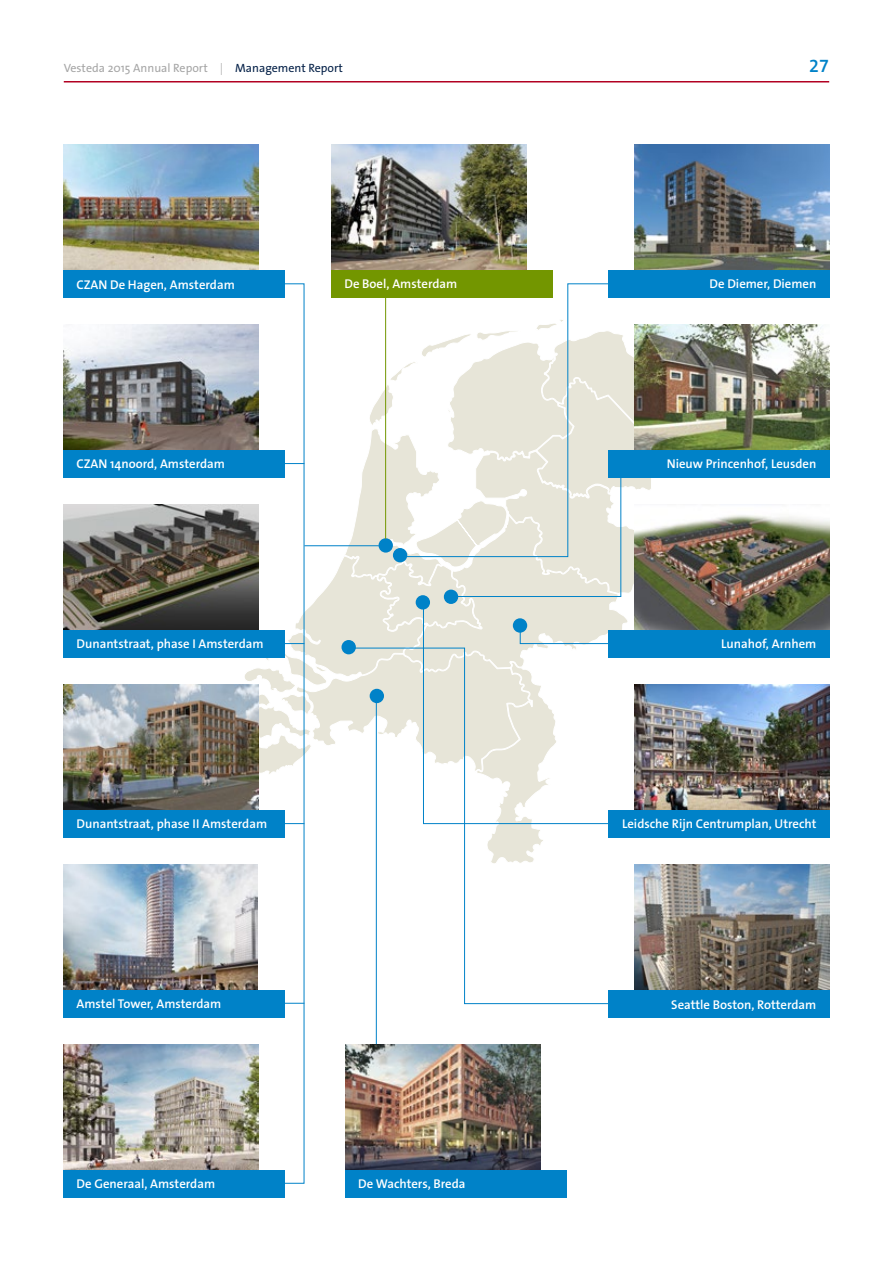
<style>
.page{position:relative;width:893px;height:1263px;background:#fff}
.page>*{position:absolute;margin:0;border:0;box-sizing:border-box;transform-origin:0 0}
.t1{font:600 18px "The Sans Os F";color:#0082c8}
.t2{font:600 12.75px "The Sans Os F";color:#fff}
.t3{font:12px "The Sans Os F";color:#a6a6a6}
.s1{font-weight:300}
.s2{color:#052148}
</style>
<div class="page">
<hr style="left:64px;top:81px;width:765px;height:2px;background:#b20022">
<img style="left:345px;top:1044px;width:195px;height:126px">
<img style="left:668px;top:504px;width:161px;height:126px">
<img style="left:64px;top:144px;width:194px;height:126px">
<img style="left:668px;top:684px;width:161px;height:126px">
<img style="left:64px;top:504px;width:139px;height:126px">
<img style="left:668px;top:324px;width:161px;height:126px">
<img style="left:64px;top:684px;width:139px;height:126px">
<img style="left:635px;top:864px;width:194px;height:126px">
<img style="left:64px;top:324px;width:139px;height:126px">
<img style="left:64px;top:864px;width:194px;height:126px">
<img style="left:332px;top:144px;width:194px;height:126px">
<img style="left:64px;top:1044px;width:194px;height:126px">
<img style="left:635px;top:144px;width:194px;height:126px">
<div style="left:608px;top:630px;width:221px;height:27px;background:#0082c8"></div>
<div style="left:345px;top:1170px;width:222px;height:27px;background:#0082c8"></div>
<div style="left:608px;top:270px;width:221px;height:27px;background:#0082c8"></div>
<div style="left:608px;top:450px;width:221px;height:27px;background:#0082c8"></div>
<div style="left:608px;top:990px;width:221px;height:27px;background:#0082c8"></div>
<div style="left:608px;top:810px;width:221px;height:27px;background:#0082c8"></div>
<div style="left:332px;top:270px;width:221px;height:27px;background:#739600"></div>
<div style="left:64px;top:450px;width:221px;height:27px;background:#0082c8"></div>
<div style="left:64px;top:270px;width:221px;height:27px;background:#0082c8"></div>
<div style="left:64px;top:630px;width:221px;height:27px;background:#0082c8"></div>
<div style="left:64px;top:810px;width:221px;height:27px;background:#0082c8"></div>
<div style="left:64px;top:990px;width:221px;height:27px;background:#0082c8"></div>
<div style="left:64px;top:1170px;width:221px;height:27px;background:#0082c8"></div>
<svg style="left:405px;top:283px;width:223px;height:36px"></svg>
<hr style="left:376px;top:696px;width:1px;height:348px;background:#0082c8">
<hr style="left:385px;top:297px;width:1px;height:242px;background:#739600">
<svg style="left:375px;top:864px;width:233px;height:140px"></svg>
<svg style="left:285px;top:1003px;width:19px;height:1px"></svg>
<svg style="left:203px;top:319px;width:465px;height:545px"></svg>
<p class="t3" style="left:64px;top:60px;width:281px">Vesteda 2015 Annual Report <span class="s1">|</span> <span class="s2">Management Report</span></p>
<h1 class="t1" style="left:809px;top:54px;width:21px">27</h1>
<p class="t2" style="left:77px;top:276px;width:160px">CZAN De Hagen, Amsterdam</p>
<p class="t2" style="left:344px;top:276px;width:114px">De Boel, Amsterdam</p>
<p class="t2" style="left:709px;top:276px;width:108px">De Diemer, Diemen</p>
<p class="t2" style="left:77px;top:456px;width:150px">CZAN 14noord, Amsterdam</p>
<p class="t2" style="left:667px;top:456px;width:151px">Nieuw Princenhof, Leusden</p>
<p class="t2" style="left:77px;top:636px;width:189px">Dunantstraat, phase I Amsterdam</p>
<p class="t2" style="left:721px;top:636px;width:97px">Lunahof, Arnhem</p>
<p class="t2" style="left:77px;top:816px;width:192px">Dunantstraat, phase II Amsterdam</p>
<p class="t2" style="left:622px;top:816px;width:196px">Leidsche Rijn Centrumplan, Utrecht</p>
<p class="t2" style="left:77px;top:996px;width:146px">Amstel Tower, Amsterdam</p>
<p class="t2" style="left:671px;top:996px;width:147px">Seattle Boston, Rotterdam</p>
<p class="t2" style="left:77px;top:1176px;width:140px">De Generaal, Amsterdam</p>
<p class="t2" style="left:358px;top:1176px;width:109px">De Wachters, Breda</p>
</div>
